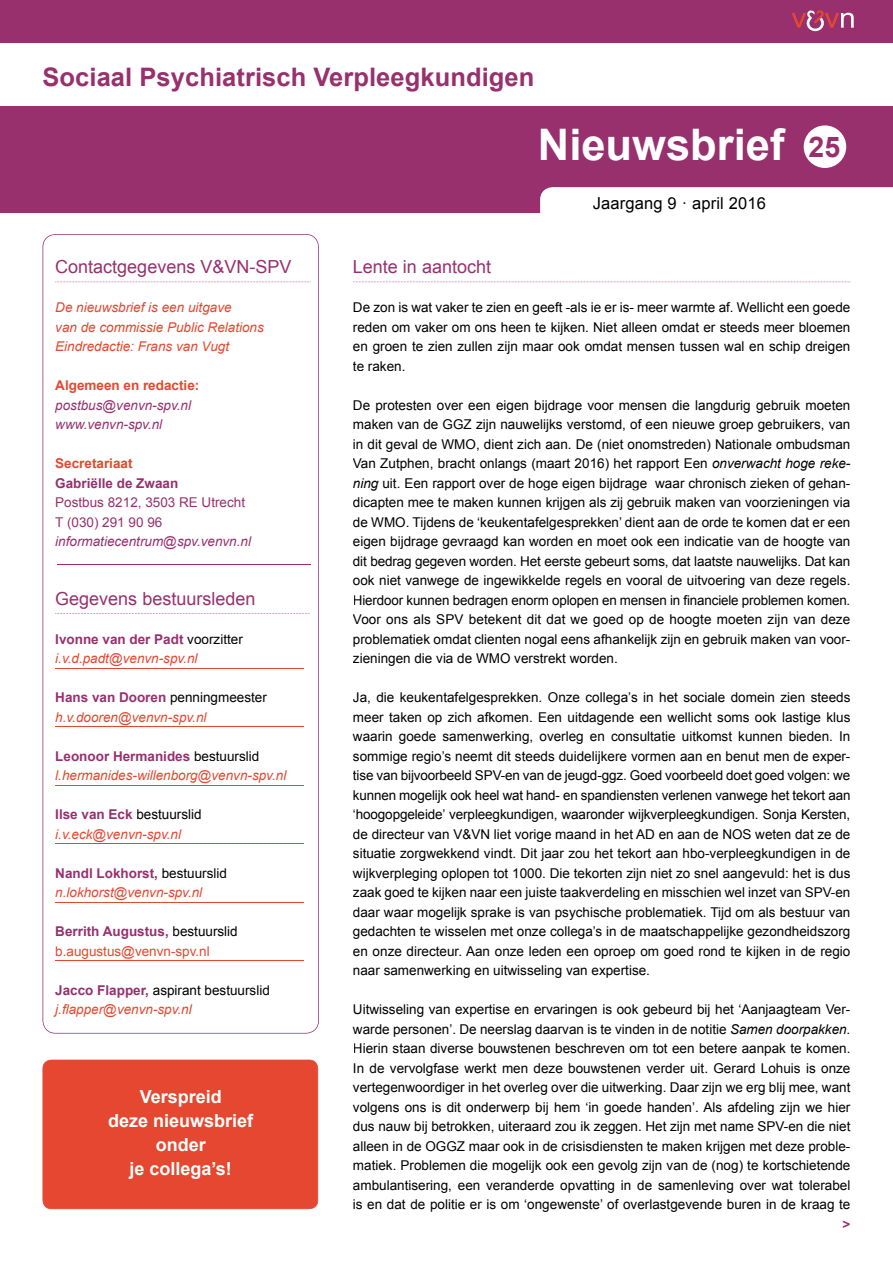
<style>
.page{position:relative;width:893px;height:1263px;background:#fff}
.page>*{position:absolute;margin:0;border:0;box-sizing:border-box;transform-origin:0 0}
.t1{font:700 43.5px "Arial";color:#fff}
.t2{font:700 28.5px "Arial";color:#98306e}
.t3{font:700 25.5px "Arial";letter-spacing:.005em;color:#98306e}
.t4{font:18px "Arial";color:#98306e}
.t5{font:700 18px/24px "Arial";color:#fff;text-align:center}
.t6{font:16.5px "Arial";letter-spacing:.01em;color:#000}
.t7{font:13.5px/19.5px "Arial";color:#000;text-align:justify}
.t8{font:italic 13.5px/19.5px "Arial";color:#e54731}
.t9{font:italic 13.5px/19.5px "Arial";color:#98306e}
.t10{font:13.5px/19.5px "Arial";color:#e54731}
.t11{font:13.5px/19.5px "Arial";color:#98306e}
.t12{font:700 13.5px "Arial";color:#e54731}
.t13{font:700 13.5px "Arial";color:#98306e}
.s1{font-weight:700;font-style:normal;color:#98306e}
.s2{font-style:normal;color:#000}
.s3{font-weight:700;color:#98306e}
.s4{color:#000}
.s5{font-style:italic}
</style>
<div class="page">
<div style="left:0;top:0;width:893px;height:43px;background:#98306e"></div>
<div style="left:0;top:106px;width:893px;height:107px;background:#98306e"></div>
<svg style="left:792px;top:10px;width:62px;height:21px"></svg>
<div style="left:540px;top:187px;width:353px;height:26px;background:#fff"></div>
<div style="left:593px;top:197px;width:172px;height:15px;background:#fff"></div>
<div style="left:804px;top:125px;width:42px;height:43px;background:#fff;border-radius:50%"></div>
<svg style="left:353px;top:282px;width:496px;height:1px"></svg>
<svg style="left:43px;top:234px;width:276px;height:800px"></svg>
<svg style="left:55px;top:282px;width:255px;height:1px"></svg>
<div style="left:43px;top:1060px;width:275px;height:149px;background:#e54731"></div>
<hr style="left:57px;top:564px;width:253px;height:1px;background:#98306e">
<hr style="left:55px;top:668px;width:249px;height:1px;background:#e54731">
<hr style="left:55px;top:726px;width:249px;height:1px;background:#e54731">
<hr style="left:55px;top:785px;width:249px;height:1px;background:#e54731">
<hr style="left:55px;top:843px;width:249px;height:1px;background:#e54731">
<hr style="left:55px;top:902px;width:249px;height:1px;background:#e54731">
<hr style="left:55px;top:960px;width:249px;height:1px;background:#e54731">
<svg style="left:55px;top:613px;width:255px;height:1px"></svg>
<h3 class="t3" style="left:43px;top:60px;width:493px">Sociaal Psychiatrisch Verpleegkundigen</h3>
<h1 class="t1" style="left:538px;top:115px;width:248px">Nieuwsbrief</h1>
<p class="t6" style="left:593px;top:192px;width:175px">Jaargang 9 · april 2016</p>
<h2 class="t2" style="left:808px;top:128px;width:33px">25</h2>
<h3 class="t4" style="left:55px;top:255px;width:238px">Contactgegevens V&amp;VN-SPV</h3>
<p class="t8" style="left:55px;top:298px;width:210px">De nieuwsbrief is een uitgave<br>van de commissie Public Relations<br>Eindredactie: Frans van Vugt</p>
<p class="t12" style="left:55px;top:376px;width:146px">Algemeen en redactie:</p>
<p class="t9" style="left:55px;top:395px;width:137px">postbus@venvn-spv.nl www.venvn-spv.nl</p>
<p class="t12" style="left:55px;top:454px;width:79px">Secretariaat</p>
<p class="t13" style="left:55px;top:474px;width:125px">Gabriëlle de Zwaan</p>
<p class="t11" style="left:55px;top:493px;width:191px">Postbus 8212, 3503 RE Utrecht<br>T (030) 291 90 96</p>
<p class="t9" style="left:55px;top:532px;width:197px">informatiecentrum@spv.venvn.nl</p>
<h3 class="t4" style="left:55px;top:586px;width:202px">Gegevens bestuursleden</h3>
<p class="t8" style="left:55px;top:629px;width:189px"><span class="s1">Ivonne van der Padt</span> <span class="s2">voorzitter </span>i.v.d.padt@venvn-spv.nl</p>
<p class="t8" style="left:55px;top:688px;width:213px"><span class="s1">Hans van Dooren</span> <span class="s2">penningmeester </span>h.v.dooren@venvn-spv.nl</p>
<p class="t8" style="left:55px;top:746px;width:233px"><span class="s1">Leonoor Hermanides</span> <span class="s2">bestuurslid </span>l.hermanides-willenborg@venvn-spv.nl</p>
<p class="t8" style="left:55px;top:805px;width:148px"><span class="s1">Ilse van Eck</span> <span class="s2">bestuurslid </span>i.v.eck@venvn-spv.nl</p>
<p class="t8" style="left:55px;top:863px;width:173px"><span class="s1">Nandl Lokhorst,</span> <span class="s2">bestuurslid </span>n.lokhorst@venvn-spv.nl</p>
<p class="t10" style="left:55px;top:922px;width:184px"><span class="s3">Berrith Augustus,</span> <span class="s4">bestuurslid </span>b.augustus@venvn-spv.nl</p>
<p class="t8" style="left:55px;top:980px;width:216px"><span class="s1">Jacco Flapper,</span> <span class="s2">aspirant bestuurslid </span>j.flapper@venvn-spv.nl</p>
<h3 class="t5" style="left:108px;top:1085px;width:147px">Verspreid<br>deze nieuwsbrief onder<br>je collega’s!</h3>
<h3 class="t4" style="left:353px;top:255px;width:140px">Lente in aantocht</h3>
<p class="t7" style="left:353px;top:298px;width:499px">De zon is wat vaker te zien en geeft -als ie er is- meer warmte af. Wellicht een goede reden om vaker om ons heen te kijken. Niet alleen omdat er steeds meer bloemen en groen te zien zullen zijn maar ook omdat mensen tussen wal en schip dreigen te raken.</p>
<p class="t7" style="left:353px;top:395px;width:499px">De protesten over een eigen bijdrage voor mensen die langdurig gebruik moeten maken van de GGZ zijn nauwelijks verstomd, of een nieuwe groep gebruikers, van in dit geval de WMO, dient zich aan. De (niet onomstreden) Nationale ombudsman Van Zutphen, bracht onlangs (maart 2016) het rapport Een <span class="s5">onverwacht hoge reke&shy;ning</span> uit. Een rapport over de hoge eigen bijdrage waar chronisch zieken of gehan&shy;dicapten mee te maken kunnen krijgen als zij gebruik maken van voorzieningen via de WMO. Tijdens de ‘keukentafelgesprekken’ dient aan de orde te komen dat er een eigen bijdrage gevraagd kan worden en moet ook een indicatie van de hoogte van dit bedrag gegeven worden. Het eerste gebeurt soms, dat laatste nauwelijks. Dat kan ook niet vanwege de ingewikkelde regels en vooral de uitvoering van deze regels.<br>Hierdoor kunnen bedragen enorm oplopen en mensen in financiele problemen komen.<br>Voor ons als SPV betekent dit dat we goed op de hoogte moeten zijn van deze problematiek omdat clienten nogal eens afhankelijk zijn en gebruik maken van voor&shy;zieningen die via de WMO verstrekt worden.</p>
<p class="t7" style="left:353px;top:688px;width:499px">Ja, die keukentafelgesprekken. Onze collega’s in het sociale domein zien steeds meer taken op zich afkomen. Een uitdagende een wellicht soms ook lastige klus waarin goede samenwerking, overleg en consultatie uitkomst kunnen bieden. In sommige regio’s neemt dit steeds duidelijkere vormen aan en benut men de exper&shy;tise van bijvoorbeeld SPV-en van de jeugd-ggz. Goed voorbeeld doet goed volgen: we kunnen mogelijk ook heel wat hand- en spandiensten verlenen vanwege het tekort aan ‘hoogopgeleide’ verpleegkundigen, waaronder wijkverpleegkundigen. Sonja Kersten, de directeur van V&amp;VN liet vorige maand in het AD en aan de NOS weten dat ze de situatie zorgwekkend vindt. Dit jaar zou het tekort aan hbo-verpleegkundigen in de wijkverpleging oplopen tot 1000. Die tekorten zijn niet zo snel aangevuld: het is dus zaak goed te kijken naar een juiste taakverdeling en misschien wel inzet van SPV-en daar waar mogelijk sprake is van psychische problematiek. Tijd om als bestuur van gedachten te wisselen met onze collega’s in de maatschappelijke gezondheidszorg en onze directeur. Aan onze leden een oproep om goed rond te kijken in de regio naar samenwerking en uitwisseling van expertise.</p>
<p class="t7" style="left:353px;top:1000px;width:499px">Uitwisseling van expertise en ervaringen is ook gebeurd bij het ‘Aanjaagteam Ver&shy;warde personen’. De neerslag daarvan is te vinden in de notitie <span class="s5">Samen doorpakken.<br></span>Hierin staan diverse bouwstenen beschreven om tot een betere aanpak te komen.<br>In de vervolgfase werkt men deze bouwstenen verder uit. Gerard Lohuis is onze vertegenwoordiger in het overleg over die uitwerking. Daar zijn we erg blij mee, want volgens ons is dit onderwerp bij hem ‘in goede handen’. Als afdeling zijn we hier dus nauw bij betrokken, uiteraard zou ik zeggen. Het zijn met name SPV-en die niet alleen in de OGGZ maar ook in de crisisdiensten te maken krijgen met deze proble&shy;matiek. Problemen die mogelijk ook een gevolg zijn van de (nog) te kortschietende ambulantisering, een veranderde opvatting in de samenleving over wat tolerabel is en dat de politie er is om ‘ongewenste’ of overlastgevende buren in de kraag te</p>
<p class="t13" style="left:843px;top:1215px;width:9px">&gt;</p>
</div>
